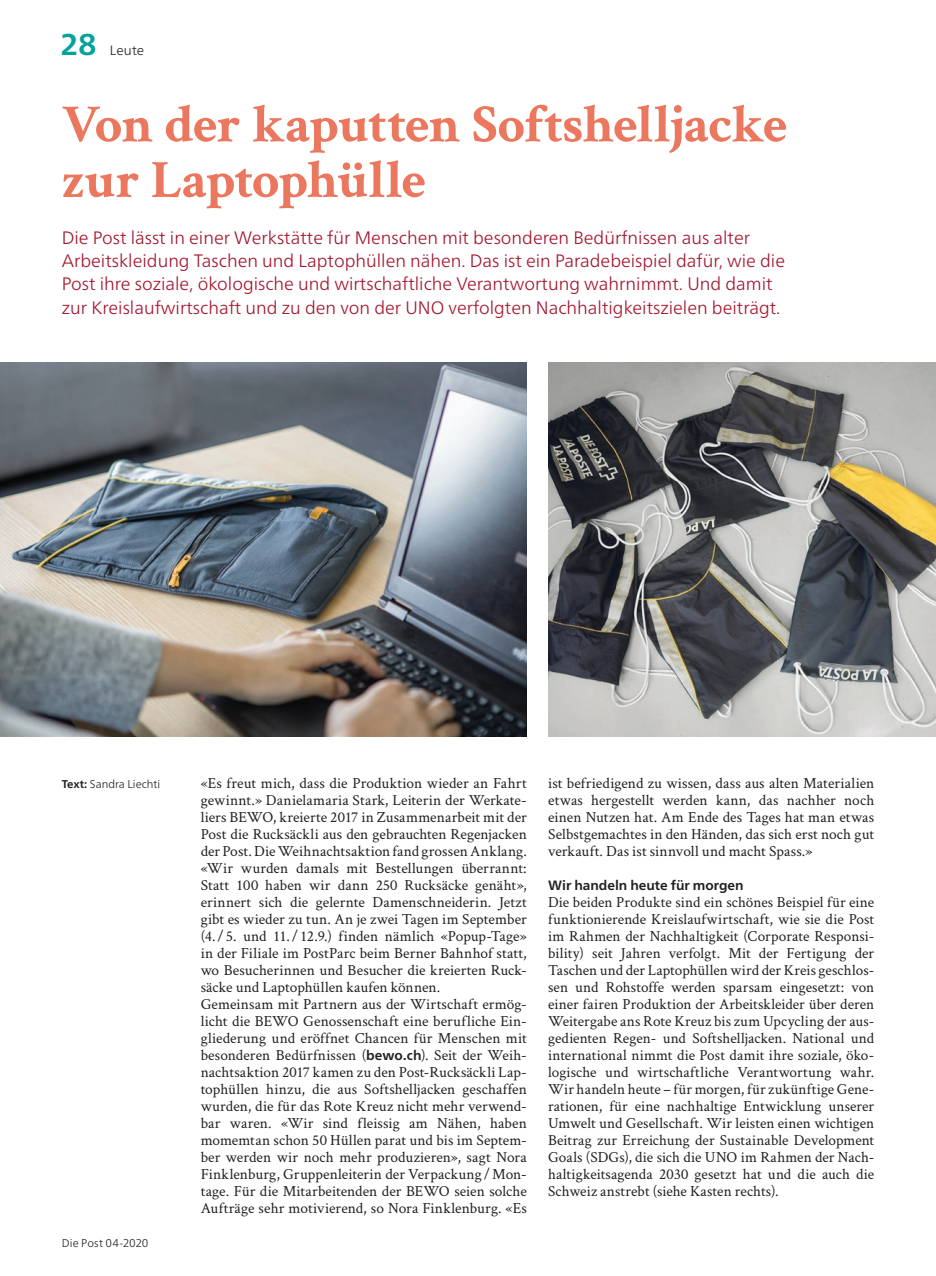
<style>
.page{position:relative;width:936px;height:1276px;background:#fff}
.page>*{position:absolute;margin:0;border:0;box-sizing:border-box;transform-origin:0 0}
.t1{font:700 54px/55.5px "Crimson Text";letter-spacing:-.025em;color:#eb785e}
.t2{font:700 30px "Frutiger Neue LT Pro";color:#00a39d}
.t3{font:300 18px/23.4px "Frutiger Neue LT Pro";color:#a4142c}
.t4{font:15.3px/17px "Crimson Text";letter-spacing:.005em;color:#231f20;text-align:justify}
.t5{font:700 13.5px "Frutiger Neue LT Pro";color:#231f20}
.t6{font:300 13.5px "Frutiger Neue LT Pro";letter-spacing:.005em;color:#231f20}
.t7{font:300 11.25px "Frutiger Neue LT Pro";color:#231f20}
.s1{font-weight:700}
.s2{font-family:"Frutiger Neue LT Pro";font-weight:700;font-size:13.5px}
</style>
<div class="page">
<img style="left:0;top:363px;width:527px;height:374px">
<img style="left:548px;top:363px;width:387px;height:374px">
<h2 class="t2" style="left:61px;top:27px;width:37px">28</h2>
<p class="t6" style="left:110px;top:43px;width:36px">Leute</p>
<h1 class="t1" style="left:62px;top:95px;width:727px">Von der kaputten Softshelljacke zur Laptophülle</h1>
<p class="t3" style="left:62px;top:225px;width:724px">Die Post lässt in einer Werkstätte für Menschen mit besonderen Bedürfnissen aus alter Arbeitskleidung Taschen und Laptophüllen nähen. Das ist ein Paradebeispiel dafür, wie die Post ihre soziale, ökologische und wirtschaftliche Verantwortung wahrnimmt. Und damit zur Kreislaufwirtschaft und zu den von der UNO verfolgten Nachhaltigkeitszielen beiträgt.</p>
<p class="t7" style="left:62px;top:777px;width:100px"><span class="s1">Text:</span> Sandra Liechti</p>
<p class="t7" style="left:62px;top:1236px;width:88px">Die Post 04-2020</p>
<p class="t4" style="left:201px;top:774px;width:328px;text-align:left">«Es freut mich, dass die Produktion wieder an Fahrt gewinnt.» Danielamaria Stark, Leiterin der Werkate&shy;liers BEWO, kreierte 2017 in Zusammenarbeit mit der Post die Rucksäckli aus den gebrauchten Regenjacken der Post. Die Weihnachtsaktion fand grossen Anklang. «Wir wurden damals mit Bestellungen überrannt:<br>Statt 100 haben wir dann 250 Rucksäcke genäht», erinnert sich die gelernte Damenschneiderin. Jetzt gibt es wieder zu tun. An je zwei Tagen im September (4. / 5. und 11. / 12.9.) finden nämlich «Popup-Tage» in der Filiale im PostParc beim Berner Bahnhof statt, wo Besucherinnen und Besucher die kreierten Ruck&shy;säcke und Laptophüllen kaufen können.<br>Gemeinsam mit Partnern aus der Wirtschaft ermög&shy;licht die BEWO Genossenschaft eine berufliche Ein&shy;gliederung und eröffnet Chancen für Menschen mit besonderen Bedürfnissen (<span class="s2">bewo.ch</span>). Seit der Weih&shy;nachtsaktion 2017 kamen zu den Post-Rucksäckli Lap&shy;tophüllen hinzu, die aus Softshelljacken geschaffen wurden, die für das Rote Kreuz nicht mehr verwend&shy;bar waren. «Wir sind fleissig am Nähen, haben momemtan schon 50 Hüllen parat und bis im Septem&shy;ber werden wir noch mehr produzieren», sagt Nora Finklenburg, Gruppenleiterin der Verpackung /Mon&shy;tage. Für die Mitarbeitenden der BEWO seien solche Aufträge sehr motivierend, so Nora Finklenburg. «Es</p>
<p class="t4" style="left:548px;top:774px;width:327px">ist befriedigend zu wissen, dass aus alten Materialien etwas hergestellt werden kann, das nachher noch einen Nutzen hat. Am Ende des Tages hat man etwas Selbstgemachtes in den Händen, das sich erst noch gut verkauft. Das ist sinnvoll und macht Spass.»</p>
<p class="t5" style="left:548px;top:877px;width:197px">Wir handeln heute für morgen</p>
<p class="t4" style="left:548px;top:893px;width:328px">Die beiden Produkte sind ein schönes Beispiel für eine funktionierende Kreislaufwirtschaft, wie sie die Post im Rahmen der Nachhaltigkeit (Corporate Responsi&shy;bility) seit Jahren verfolgt. Mit der Fertigung der Taschen und der Laptophüllen wird der Kreis geschlos&shy;sen und Rohstoffe werden sparsam eingesetzt: von einer fairen Produktion der Arbeitskleider über deren Weitergabe ans Rote Kreuz bis zum Upcycling der aus&shy;gedienten Regen- und Softshelljacken. National und international nimmt die Post damit ihre soziale, öko&shy;logische und wirtschaftliche Verantwortung wahr.<br>Wir handeln heute – für morgen, für zukünftige Gene&shy;rationen, für eine nachhaltige Entwicklung unserer Umwelt und Gesellschaft. Wir leisten einen wichtigen Beitrag zur Erreichung der Sustainable Development Goals (SDGs), die sich die UNO im Rahmen der Nach&shy;haltigkeitsagenda 2030 gesetzt hat und die auch die Schweiz anstrebt (siehe Kasten rechts).</p>
</div>
